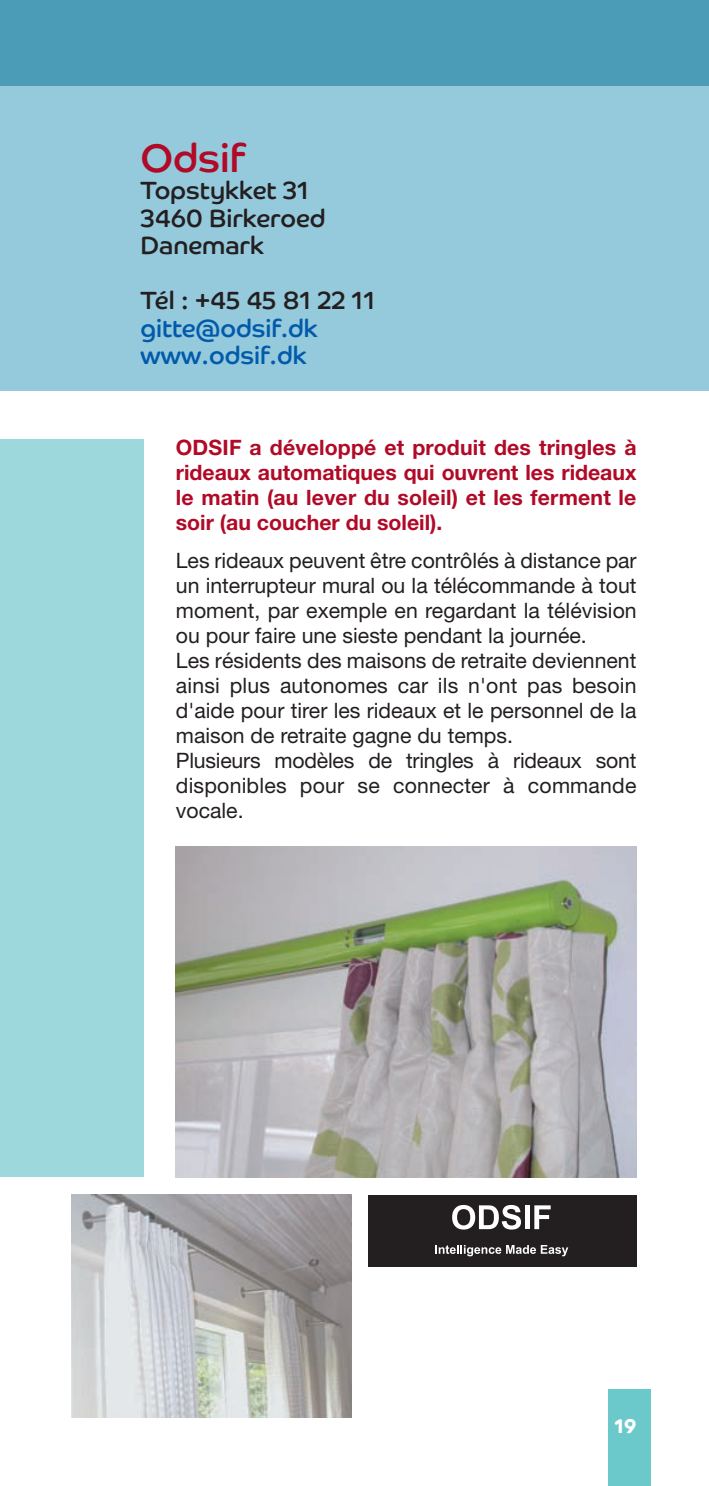
<style>
.page{position:relative;width:709px;height:1486px;background:#fff}
.page>*{position:absolute;margin:0;border:0;box-sizing:border-box;transform-origin:0 0}
.t1{font:40px "Co Headline Corp";color:#b00a27}
.t2{font:25px/27.5px "Co Headline Corp";color:#231f20}
.t3{font:25px/27.5px "Co Headline Corp";color:#015aaa}
.t4{font:21.25px/25px "Helvetica Neue";color:#231f20}
.t5{font:700 21.25px/25px "Helvetica Neue";letter-spacing:.01em;color:#b00a27;text-align:justify}
.t6{font:700 20px "Co Headline Corp";color:#fff}
</style>
<div class="page">
<div style="left:0;top:440px;width:144px;height:737px;background:#9cd8dc"></div>
<div style="left:608px;top:1390px;width:43px;height:96px;background:#6bc9cc"></div>
<div style="left:0;top:0;width:709px;height:390px;background:#95c9dc"></div>
<div style="left:0;top:0;width:709px;height:86px;background:#4b9db7"></div>
<img style="left:176px;top:847px;width:461px;height:330px">
<img style="left:71px;top:1195px;width:280px;height:222px">
<div style="left:369px;top:1195px;width:268px;height:71px;background:#231f20"></div>
<svg style="left:452px;top:1205px;width:69px;height:25px"></svg>
<div style="left:525px;top:1205px;width:5px;height:24px;background:#fff"></div>
<svg style="left:534px;top:1205px;width:17px;height:24px"></svg>
<svg style="left:435px;top:1245px;width:133px;height:11px"></svg>
<h1 class="t1" style="left:140px;top:134px;width:106px">Odsif</h1>
<p class="t2" style="left:140px;top:177px;width:186px">Topstykket 31<br>3460 Birkeroed<br>Danemark</p>
<p class="t2" style="left:140px;top:287px;width:236px">Tél : +45 45 81 22 11</p>
<p class="t3" style="left:140px;top:314px;width:179px">gitte@odsif.dk www.odsif.dk</p>
<p class="t5" style="left:176px;top:437px;width:462px">ODSIF a développé et produit des tringles à rideaux automatiques qui ouvrent les rideaux le matin (au lever du soleil) et les ferment le soir (au coucher du soleil).</p>
<p class="t4" style="left:176px;top:550px;width:462px">Les rideaux peuvent être contrôlés à distance par un interrupteur mural ou la télécommande à tout moment, par exemple en regardant la télévision ou pour faire une sieste pendant la journée.<br>Les résidents des maisons de retraite deviennent ainsi plus autonomes car ils n'ont pas besoin d'aide pour tirer les rideaux et le personnel de la maison de retraite gagne du temps.<br>Plusieurs modèles de tringles à rideaux sont disponibles pour se connecter à commande vocale.</p>
<p class="t6" style="left:615px;top:1414px;width:23px">19</p>
</div>
